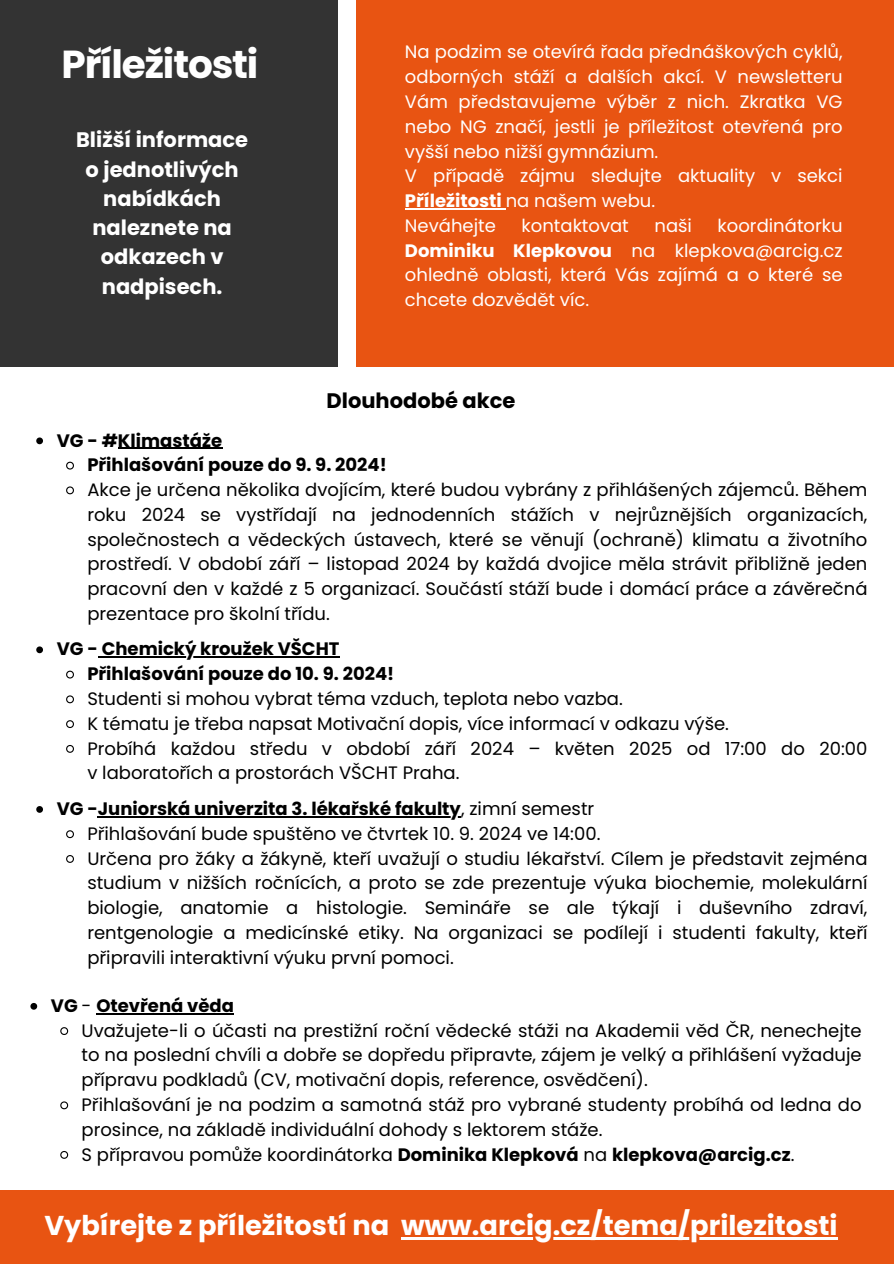
<style>
.page{position:relative;width:894px;height:1264px;background:#fff}
.page>*{position:absolute;margin:0;border:0;box-sizing:border-box;transform-origin:0 0}
.t1{font:700 39px "Poppins";letter-spacing:-.03em;color:#fff}
.t2{font:700 27.3px "Poppins";color:#fff}
.t3{font:700 21px/29.2px "Poppins";color:#fff;text-align:center}
.t4{font:700 21px "Poppins";color:#000}
.t5{font:18px/24.8px "Poppins";color:#000;text-align:justify}
.t6{font:18px/24.8px "Poppins";color:#fff;text-align:justify}
.t7{font:700 18px "Poppins";color:#000}
.s1{font-weight:700}
.s2{font-weight:400}
</style>
<div class="page">
<div style="left:0;top:1190px;width:893px;height:73px;background:#e85412"></div>
<hr style="left:401px;top:1236px;width:189px;height:3px;background:#fff">
<hr style="left:590px;top:1236px;width:247px;height:3px;background:#fff">
<svg style="left:30px;top:1003px;width:7px;height:6px"></svg>
<hr style="left:96px;top:1013px;width:138px;height:1px;background:#000">
<svg style="left:60px;top:1027px;width:9px;height:8px"></svg>
<svg style="left:60px;top:1101px;width:9px;height:9px"></svg>
<svg style="left:60px;top:1151px;width:9px;height:8px"></svg>
<svg style="left:36px;top:437px;width:7px;height:7px"></svg>
<hr style="left:118px;top:447px;width:104px;height:2px;background:#000">
<svg style="left:66px;top:461px;width:8px;height:9px"></svg>
<svg style="left:66px;top:486px;width:8px;height:9px"></svg>
<svg style="left:36px;top:646px;width:7px;height:7px"></svg>
<hr style="left:98px;top:656px;width:241px;height:1px;background:#000">
<svg style="left:66px;top:670px;width:8px;height:9px"></svg>
<svg style="left:66px;top:695px;width:8px;height:9px"></svg>
<svg style="left:66px;top:720px;width:8px;height:8px"></svg>
<svg style="left:66px;top:745px;width:8px;height:8px"></svg>
<svg style="left:36px;top:806px;width:7px;height:6px"></svg>
<hr style="left:98px;top:816px;width:363px;height:1px;background:#000">
<svg style="left:66px;top:830px;width:8px;height:9px"></svg>
<svg style="left:66px;top:855px;width:8px;height:8px"></svg>
<div style="left:356px;top:0;width:537px;height:366px;background:#e85412"></div>
<div style="left:0;top:0;width:337px;height:366px;background:#333"></div>
<hr style="left:405px;top:208px;width:100px;height:1px;background:#fff">
<p class="t1" style="left:61px;top:37px;width:198px">Příležitosti</p>
<p class="t3" style="left:76px;top:125px;width:173px">Bližší informace o jednotlivých nabídkách naleznete na odkazech v nadpisech.</p>
<p class="t6" style="left:405px;top:40px;width:439px">Na podzim se otevírá řada přednáškových cyklů, odborných stáží a dalších akcí. V newsletteru Vám představujeme výběr z nich. Zkratka VG nebo NG značí, jestli je příležitost otevřená pro vyšší nebo nižší gymnázium.</p>
<h2 class="t6" style="left:405px;top:164px;width:439px;text-align:left">V případě zájmu sledujte aktuality v sekci<br><span class="s1">Příležitosti</span> na našem webu.<br>Neváhejte</h2>
<p class="t6" style="left:405px;top:213px;width:439px;text-indent:312px">koordinátorku <span class="s1">Dominiku Klepkovou</span> na klepkova@arcig.cz ohledně oblasti, která Vás zajímá a o které se chcete dozvědět víc.</p>
<p class="t6" style="left:521px;top:213px;width:109px">kontaktovat</p>
<p class="t6" style="left:654px;top:213px;width:39px">naši</p>
<p class="t4" style="left:326px;top:386px;width:190px">Dlouhodobé akce</p>
<p class="t7" style="left:57px;top:427px;width:167px">VG - #Klimastáže</p>
<p class="t7" style="left:87px;top:452px;width:301px">Přihlašování pouze do 9. 9. 2024!</p>
<p class="t5" style="left:87px;top:477px;width:781px">Akce je určena několika dvojícím, které budou vybrány z přihlášených zájemců. Během roku 2024 se vystřídají na jednodenních stážích v nejrůznějších organizacích, společnostech a vědeckých ústavech, které se věnují (ochraně) klimatu a životního prostředí. V období září – listopad 2024 by každá dvojice měla strávit přibližně jeden pracovní den v každé z 5 organizací. Součástí stáží bude i domácí práce a závěrečná prezentace pro školní třídu.</p>
<p class="t7" style="left:57px;top:636px;width:284px">VG - Chemický kroužek VŠCHT</p>
<p class="t7" style="left:87px;top:661px;width:308px">Přihlašování pouze do 10. 9. 2024!</p>
<p class="t5" style="left:87px;top:686px;width:537px">Studenti si mohou vybrat téma vzduch, teplota nebo vazba.</p>
<p class="t5" style="left:87px;top:711px;width:643px">K tématu je třeba napsat Motivační dopis, více informací v odkazu výše.</p>
<p class="t5" style="left:87px;top:735px;width:781px">Probíhá každou středu v období září 2024 – květen 2025 od 17:00 do 20:00 v laboratořích a prostorách VŠCHT Praha.</p>
<p class="t7" style="left:57px;top:796px;width:539px">VG -Juniorská univerzita 3. lékařské fakulty<span class="s2">, zimní semestr</span></p>
<p class="t5" style="left:87px;top:821px;width:514px">Přihlašování bude spuštěno ve čtvrtek 10. 9. 2024 ve 14:00.</p>
<p class="t5" style="left:87px;top:845px;width:781px">Určena pro žáky a žákyně, kteří uvažují o studiu lékařství. Cílem je představit zejména studium v nižších ročnících, a proto se zde prezentuje výuka biochemie, molekulární biologie, anatomie a histologie. Semináře se ale týkají i duševního zdraví, rentgenologie a medicínské etiky. Na organizaci se podílejí i studenti fakulty, kteří připravili interaktivní výuku první pomoci.</p>
<p class="t7" style="left:51px;top:993px;width:184px">VG <span class="s2">-</span> Otevřená věda</p>
<p class="t5" style="left:81px;top:1018px;width:781px">Uvažujete-li o účasti na prestižní roční vědecké stáži na Akademii věd ČR, nenechejte to na poslední chvíli a dobře se dopředu připravte, zájem je velký a přihlášení vyžaduje přípravu podkladů (CV, motivační dopis, reference, osvědčení).</p>
<h3 class="t5" style="left:81px;top:1092px;width:781px">Přihlašování je na podzim a samotná stáž pro vybrané studenty probíhá od ledna do prosince, na základě individuální dohody s lektorem stáže.</h3>
<p class="t7" style="left:81px;top:1141px;width:714px"><span class="s2">S přípravou pomůže koordinátorka</span> Dominika Klepková <span class="s2">na</span> klepkova@arcig.cz<span class="s2">.</span></p>
<h1 class="t2" style="left:44px;top:1205px;width:794px">Vybírejte z příležitostí na www.arcig.cz/tema/prilezitosti</h1>
</div>
